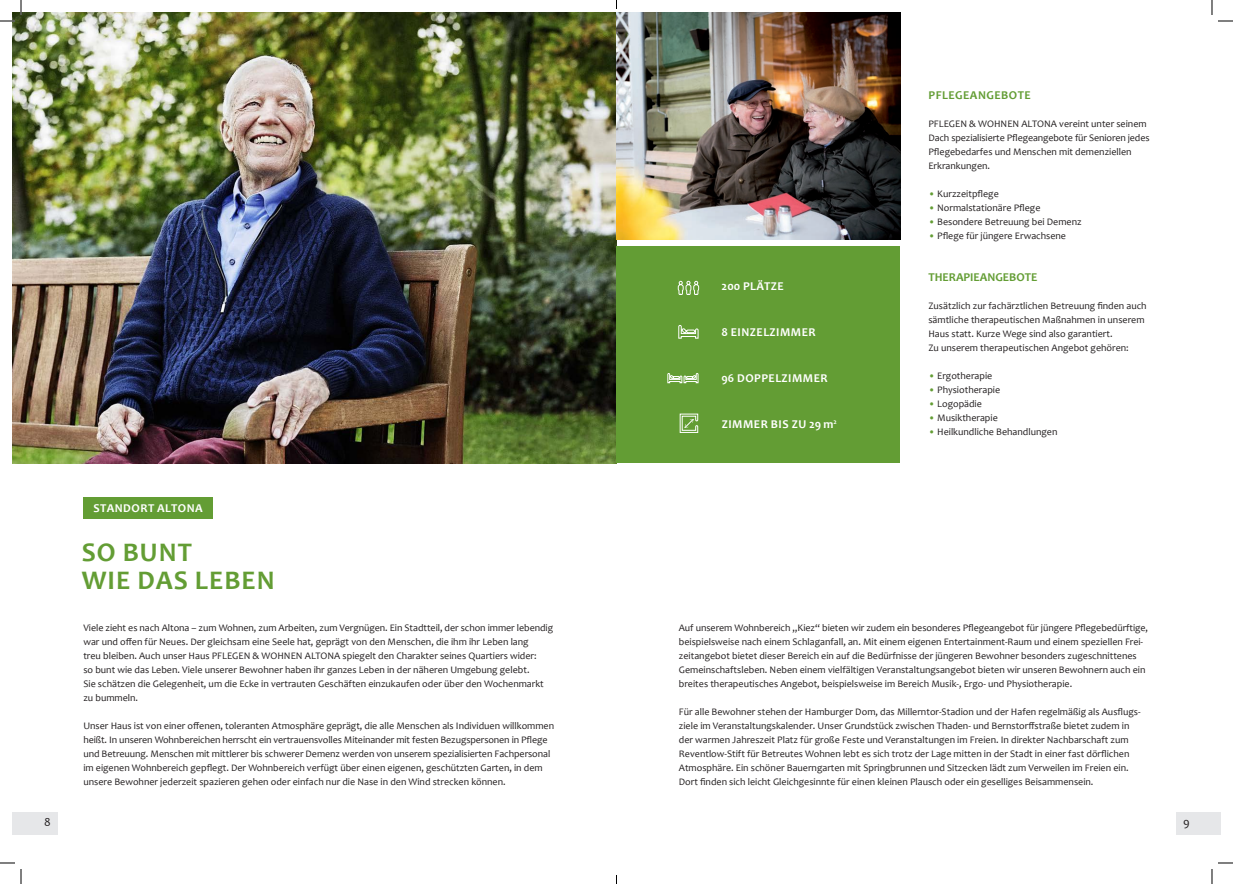
<style>
.page{position:relative;width:1233px;height:884px;background:#fff}
.page>*{position:absolute;margin:0;border:0;box-sizing:border-box;transform-origin:0 0}
.t1{font:700 27px/28px "Candara";letter-spacing:.04em;color:#639d34}
.t2{font:700 12px "Candara";letter-spacing:.04em;color:#fff}
.t3{font:700 12px "Candara";color:#639d34}
.t4{font:700 12px "Candara";letter-spacing:.04em;color:#639d34}
.t5{font:12px "Candara";color:#231f20}
.t6{font:10px/14px "Candara";color:#231f20}
.s1{color:#639d34}
</style>
<div class="page">
<div style="left:12px;top:812px;width:46px;height:22px;background:#e6e7e9"></div>
<div style="left:1176px;top:812px;width:44px;height:22px;background:#e6e7e9"></div>
<img style="left:12px;top:12px;width:604px;height:451px">
<div style="left:83px;top:497px;width:130px;height:22px;background:#639d34"></div>
<div style="left:616px;top:246px;width:284px;height:217px;background:#639d34"></div>
<svg style="left:678px;top:325px;width:20px;height:14px"></svg>
<svg style="left:667px;top:373px;width:31px;height:10px"></svg>
<svg style="left:679px;top:413px;width:19px;height:20px"></svg>
<svg style="left:677px;top:281px;width:22px;height:14px"></svg>
<img style="left:616px;top:12px;width:284px;height:227px">
<svg style="left:1218px;top:20px;width:15px;height:2px"></svg>
<svg style="left:1218px;top:862px;width:15px;height:2px"></svg>
<svg style="left:0;top:0;width:22px;height:22px"></svg>
<svg style="left:0;top:862px;width:22px;height:22px"></svg>
<svg style="left:1211px;top:0;width:1px;height:15px"></svg>
<svg style="left:1211px;top:869px;width:1px;height:15px"></svg>
<p class="t2" style="left:94px;top:500px;width:111px">STANDORT ALTONA</p>
<h1 class="t1" style="left:82px;top:538px;width:194px">SO BUNT<br>WIE DAS LEBEN</h1>
<p class="t6" style="left:83px;top:621px;width:471px">Viele zieht es nach Altona – zum Wohnen, zum Arbeiten, zum Vergnügen. Ein Stadtteil, der schon immer lebendig war und offen für Neues. Der gleichsam eine Seele hat, geprägt von den Menschen, die ihm ihr Leben lang<br>treu bleiben. Auch unser Haus PFLEGEN &amp; WOHNEN ALTONA spiegelt den Charakter seines Quartiers wider:<br>so bunt wie das Leben. Viele unserer Bewohner haben ihr ganzes Leben in der näheren Umgebung gelebt.<br>Sie schätzen die Gelegenheit, um die Ecke in vertrauten Geschäften einzukaufen oder über den Wochenmarkt zu bummeln.</p>
<p class="t6" style="left:83px;top:719px;width:472px">Unser Haus ist von einer offenen, toleranten Atmosphäre geprägt, die alle Menschen als Individuen willkommen heißt. In unseren Wohnbereichen herrscht ein vertrauensvolles Miteinander mit festen Bezugspersonen in Pflege und Betreuung. Menschen mit mittlerer bis schwerer Demenz werden von unserem spezialisierten Fachpersonal im eigenen Wohnbereich gepflegt. Der Wohnbereich verfügt über einen eigenen, geschützten Garten, in dem unsere Bewohner jederzeit spazieren gehen oder einfach nur die Nase in den Wind strecken können.</p>
<p class="t2" style="left:721px;top:279px;width:64px">200 PLÄTZE</p>
<p class="t2" style="left:721px;top:325px;width:96px">8 EINZELZIMMER</p>
<p class="t2" style="left:721px;top:370px;width:108px">96 DOPPELZIMMER</p>
<p class="t2" style="left:722px;top:416px;width:117px">ZIMMER BIS ZU 29 m<sup>2</sup></p>
<p class="t4" style="left:928px;top:88px;width:104px">PFLEGEANGEBOTE</p>
<p class="t6" style="left:928px;top:117px;width:223px">PFLEGEN &amp; WOHNEN ALTONA vereint unter seinem Dach spezialisierte Pflegeangebote für Senioren jedes Pflegebedarfes und Menschen mit demenziellen Erkrankungen.</p>
<p class="t6" style="left:928px;top:187px;width:72px"><span class="s1">•</span> Kurzzeitpflege</p>
<p class="t6" style="left:928px;top:201px;width:114px"><span class="s1">•</span> Normalstationäre Pflege</p>
<p class="t6" style="left:928px;top:215px;width:155px"><span class="s1">•</span> Besondere Betreuung bei Demenz</p>
<p class="t6" style="left:928px;top:229px;width:139px"><span class="s1">•</span> Pflege für jüngere Erwachsene</p>
<p class="t3" style="left:928px;top:270px;width:111px">THERAPIEANGEBOTE</p>
<p class="t6" style="left:928px;top:299px;width:220px">Zusätzlich zur fachärztlichen Betreuung finden auch sämtliche therapeutischen Maßnahmen in unserem Haus statt. Kurze Wege sind also garantiert.<br>Zu unserem therapeutischen Angebot gehören:</p>
<p class="t6" style="left:928px;top:369px;width:65px"><span class="s1">•</span> Ergotherapie</p>
<p class="t6" style="left:928px;top:383px;width:73px"><span class="s1">•</span> Physiotherapie</p>
<p class="t6" style="left:928px;top:397px;width:55px"><span class="s1">•</span> Logopädie</p>
<p class="t6" style="left:928px;top:411px;width:71px"><span class="s1">•</span> Musiktherapie</p>
<p class="t6" style="left:928px;top:425px;width:131px"><span class="s1">•</span> Heilkundliche Behandlungen</p>
<p class="t6" style="left:679px;top:621px;width:471px">Auf unserem Wohnbereich „Kiez“ bieten wir zudem ein besonderes Pflegeangebot für jüngere Pflegebedürftige, beispielsweise nach einem Schlaganfall, an. Mit einem eigenen Entertainment-Raum und einem speziellen Frei&shy;zeitangebot bietet dieser Bereich ein auf die Bedürfnisse der jüngeren Bewohner besonders zugeschnittenes Gemeinschaftsleben. Neben einem vielfältigen Veranstaltungsangebot bieten wir unseren Bewohnern auch ein breites therapeutisches Angebot, beispielsweise im Bereich Musik-, Ergo- und Physiotherapie.</p>
<p class="t6" style="left:679px;top:705px;width:463px">Für alle Bewohner stehen der Hamburger Dom, das Millerntor-Stadion und der Hafen regelmäßig als Ausflugs&shy;ziele im Veranstaltungskalender. Unser Grundstück zwischen Thaden- und Bernstorffstraße bietet zudem in der warmen Jahreszeit Platz für große Feste und Veranstaltungen im Freien. In direkter Nachbarschaft zum Reventlow-Stift für Betreutes Wohnen lebt es sich trotz der Lage mitten in der Stadt in einer fast dörflichen Atmosphäre. Ein schöner Bauerngarten mit Springbrunnen und Sitzecken lädt zum Verweilen im Freien ein.<br>Dort finden sich leicht Gleichgesinnte für einen kleinen Plausch oder ein geselliges Beisammensein.</p>
<p class="t5" style="left:44px;top:814px;width:8px">8</p>
<p class="t5" style="left:1183px;top:814px;width:8px">9</p>
</div>
